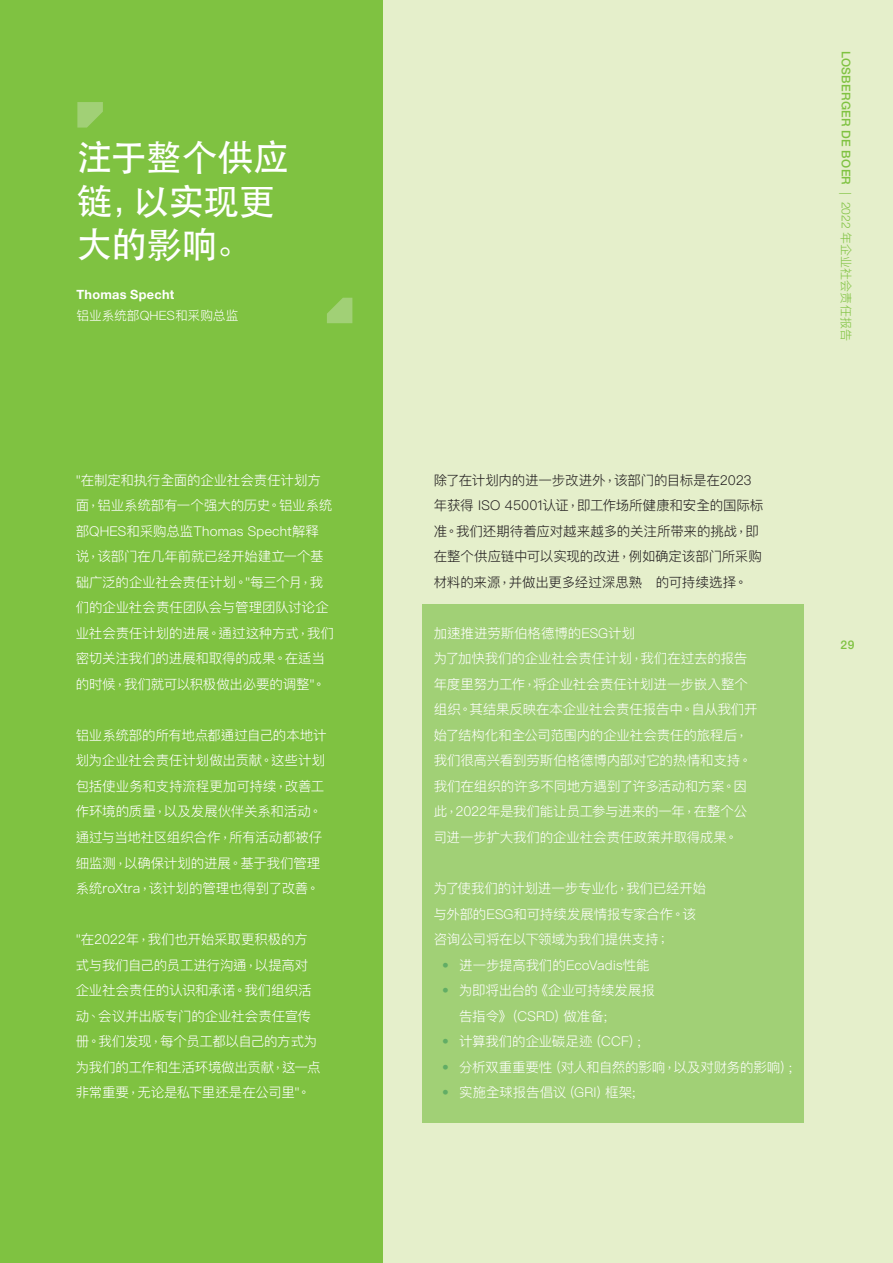
<style>
.page{position:relative;width:893px;height:1263px;background:#fff}
.page>*{position:absolute;margin:0;border:0;box-sizing:border-box;transform-origin:0 0}
.t1{font:500 36px/43.5px "ST Heiti SC";letter-spacing:-.025em;color:#fff}
.t2{font:300 13.5px/25.5px "Ping Fang HK";letter-spacing:-.015em;color:#fff}
.t3{font:300 13.5px/25.5px "Ping Fang HK";letter-spacing:-.01em;color:#231f20}
.t4{font:300 12.75px "Ping Fang HK";letter-spacing:-.005em;color:#fff}
.t5{font:700 12.75px "Helvetica Neue LT Std";letter-spacing:.02em;color:#fff}
.t6{font:500 12px "Helvetica Neue LT Std";letter-spacing:.025em;color:#7fc241}
.s1{font-weight:300}
.s2{font-family:"Ping Fang HK";font-weight:300}
.s3{font-family:"Helvetica Neue LT Std";color:#62ad65}
</style>
<div class="page">
<div style="left:383px;top:0;width:510px;height:1263px;background:#e5efcb"></div>
<div style="left:0;top:0;width:383px;height:1263px;background:#7fc241"></div>
<div style="left:422px;top:604px;width:382px;height:519px;background:#a1d076"></div>
<svg style="left:77px;top:102px;width:26px;height:26px"></svg>
<svg style="left:327px;top:298px;width:25px;height:25px"></svg>
<p class="t1" style="left:77px;top:135px;width:214px">注于整个供应链，以实现更大的影响。</p>
<p class="t5" style="left:77px;top:287px;width:99px">Thomas Specht</p>
<p class="t4" style="left:77px;top:308px;width:163px">铝业系统部QHES和采购总监</p>
<p class="t2" style="left:76px;top:467px;width:260px">"在制定和执行全面的企业社会责任计划方面，铝业系统部有一个强大的历史。铝业系统部QHES和采购总监Thomas Specht解释说，该部门在几年前就已经开始建立一个基础广泛的企业社会责任计划。"每三个月，我们的企业社会责任团队会与管理团队讨论企业社会责任计划的进展。通过这种方式，我们密切关注我们的进展和取得的成果。在适当的时候，我们就可以积极做出必要的调整"。</p>
<p class="t2" style="left:76px;top:722px;width:252px">铝业系统部的所有地点都通过自己的本地计划为企业社会责任计划做出贡献。这些计划包括使业务和支持流程更加可持续，改善工作环境的质量，以及发展伙伴关系和活动。</p>
<p class="t2" style="left:76px;top:824px;width:248px">通过与当地社区组织合作，所有活动都被仔细监测，以确保计划的进展。基于我们管理系统roXtra，该计划的管理也得到了改善。</p>
<p class="t2" style="left:76px;top:926px;width:246px">"在2022年，我们也开始采取更积极的方式与我们自己的员工进行沟通，以提高对企业社会责任的认识和承诺。我们组织活动、会议并出版专门的企业社会责任宣传册。我们发现，每个员工都以自己的方式为为我们的工作和生活环境做出贡献，这一点非常重要，无论是私下里还是在公司里"。</p>
<p class="t6" style="left:853px;top:51px;width:291px;rotate:90deg">LOSBERGER DE BOER <span class="s1">| 2022</span> <span class="s2">年企业社会责任报告</span></p>
<p class="t3" style="left:434px;top:467px;width:331px">除了在计划内的进一步改进外，该部门的目标是在2023年获得 ISO 45001认证，即工作场所健康和安全的国际标准。我们还期待着应对越来越多的关注所带来的挑战，即在整个供应链中可以实现的改进，例如确定该部门所采购材料的来源，并做出更多经过深思熟 的可持续选择。</p>
<p class="t2" style="left:434px;top:620px;width:203px">加速推进劳斯伯格德博的ESG计划</p>
<p class="t2" style="left:434px;top:646px;width:326px">为了加快我们的企业社会责任计划，我们在过去的报告年度里努力工作，将企业社会责任计划进一步嵌入整个组织。其结果反映在本企业社会责任报告中。自从我们开始了结构化和全公司范围内的企业社会责任的旅程后，我们很高兴看到劳斯伯格德博内部对它的热情和支持。我们在组织的许多不同地方遇到了许多活动和方案。因此，2022年是我们能让员工参与进来的一年，在整个公</p>
<p class="t2" style="left:434px;top:824px;width:306px">司进一步扩大我们的企业社会责任政策并取得成果。</p>
<p class="t2" style="left:434px;top:875px;width:274px">为了使我们的计划进一步专业化，我们已经开始与外部的ESG和可持续发展情报专家合作。该咨询公司将在以下领域为我们提供支持；</p>
<p class="t2" style="left:442px;top:952px;width:209px"><span class="s3">•</span> 进一步提高我们的EcoVadis性能</p>
<p class="t2" style="left:459px;top:977px;width:197px;text-indent:-17px"><span class="s3">•</span> 为即将出台的《企业可持续发展报告指令》（CSRD）做准备;</p>
<p class="t2" style="left:442px;top:1028px;width:201px"><span class="s3">•</span> 计算我们的企业碳足迹（CCF）;</p>
<p class="t2" style="left:442px;top:1054px;width:353px"><span class="s3">•</span> 分析双重重要性（对人和自然的影响，以及对财务的影响）;</p>
<p class="t2" style="left:442px;top:1079px;width:195px"><span class="s3">•</span> 实施全球报告倡议（GRI）框架;</p>
<p class="t6" style="left:841px;top:638px;width:15px">29</p>
</div>
